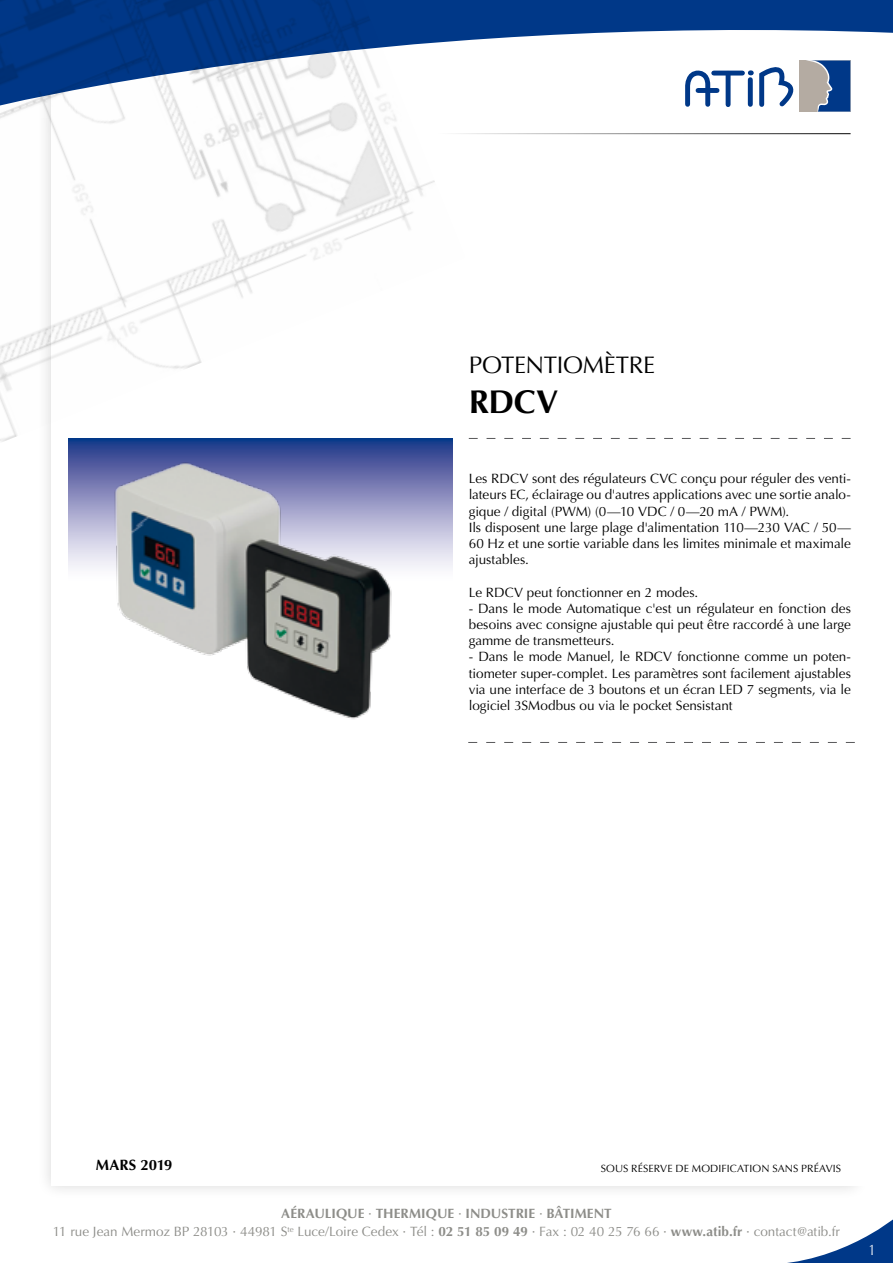
<style>
.page{position:relative;width:893px;height:1263px;background:#fff}
.page>*{position:absolute;margin:0;border:0;box-sizing:border-box;transform-origin:0 0}
.t1{font:700 33px "Optima";color:#000}
.t2{font:24px "Optima";letter-spacing:-.015em;color:#000}
.t3{font:700 15px "Optima";letter-spacing:-.005em;color:#000}
.t4{font:15px "Optima";color:#fff;scale:.8 1}
.t5{font:13.5px/16.2px "Optima";letter-spacing:-.005em;color:#000;text-align:justify}
.t6{font:13.5px/18px "Optima";letter-spacing:-.005em;color:#8d8d89;text-align:center}
.t7{font:10.5px "Optima";letter-spacing:.01em;color:#000}
.s1{font-weight:700}
</style>
<div class="page">
<div style="left:36px;top:0;width:833px;height:1200px;background:#000;opacity:.15"></div>
<div style="left:64px;top:0;width:829px;height:1185px;background:#fff"></div>
<svg style="left:68px;top:524px;width:385px;height:44px;background:#dad9ea"></svg>
<svg style="left:787px;top:1219px;width:106px;height:44px"></svg>
<hr style="left:438px;top:133px;width:413px;height:1px;background:#000">
<svg style="left:469px;top:438px;width:382px;height:1px"></svg>
<svg style="left:799px;top:108px;width:51px;height:4px"></svg>
<svg style="left:465px;top:0;width:428px;height:108px"></svg>
<img style="left:0;top:0;width:465px;height:524px">
<img style="left:104px;top:458px;width:295px;height:261px">
<svg style="left:468px;top:742px;width:387px;height:1px"></svg>
<h2 class="t2" style="left:469px;top:351px;width:188px">POTENTIOMÈTRE</h2>
<h1 class="t1" style="left:469px;top:382px;width:91px">RDCV</h1>
<p class="t5" style="left:469px;top:471px;width:384px;text-align:left">Les RDCV sont des régulateurs CVC conçu pour réguler des venti&shy;lateurs EC, éclairage ou d'autres applications avec une sortie analo&shy;gique / digital (PWM) (0—10 VDC / 0—20 mA / PWM).<br>Ils disposent une large plage d'alimentation 110—230 VAC / 50— 60 Hz et une sortie variable dans les limites minimale et maximale ajustables.</p>
<p class="t5" style="left:469px;top:584px;width:231px">Le RDCV peut fonctionner en 2 modes.</p>
<p class="t5" style="left:469px;top:600px;width:384px">- Dans le mode Automatique c'est un régulateur en fonction des besoins avec consigne ajustable qui peut être raccordé à une large gamme de transmetteurs.</p>
<p class="t5" style="left:469px;top:649px;width:384px">- Dans le mode Manuel, le RDCV fonctionne comme un poten&shy;tiometer super-complet. Les paramètres sont facilement ajustables via une interface de 3 boutons et un écran LED 7 segments, via le logiciel 3SModbus ou via le pocket Sensistant</p>
<p class="t3" style="left:96px;top:1156px;width:78px">MARS 2019</p>
<p class="t7" style="left:601px;top:1162px;width:242px">SOUS RÉSERVE DE MODIFICATION SANS PRÉAVIS</p>
<p class="t6" style="left:53px;top:1205px;width:788px"><span class="s1">AÉRAULIQUE</span> · <span class="s1">THERMIQUE</span> · <span class="s1">INDUSTRIE</span> · <span class="s1">BÂTIMENT<br></span>11 rue Jean Mermoz BP 28103 · 44981 S<sup>te</sup> Luce/Loire Cedex · Tél : <span class="s1">02 51 85 09 49</span> · Fax : 02 40 25 76 66 · <span class="s1">www.atib.fr</span> · contact@atib.fr</p>
<p class="t4" style="left:869px;top:1241px;width:10px">1</p>
</div>
